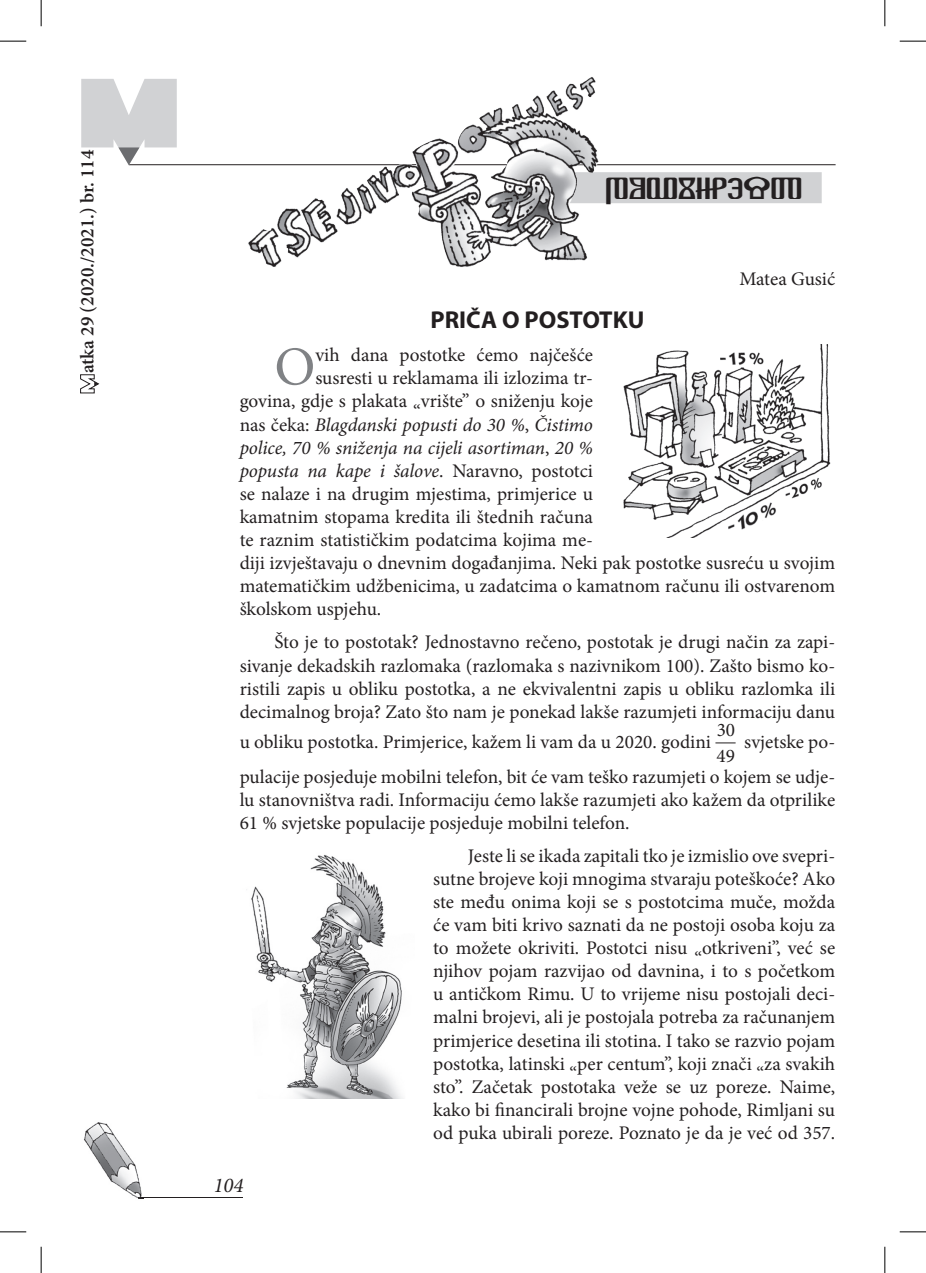
<style>
.page{position:relative;width:926px;height:1273px;background:#fff}
.page>*{position:absolute;margin:0;border:0;box-sizing:border-box;transform-origin:0 0}
.t1{font:54.77px "Minion Pro";color:#808285}
.t2{font:29.75px "Glag UGL Staro Hrvatsko Pismo";color:#231f20}
.naslov{font:700 24.5px "Myriad Pro";color:#231f20}
.t3{font:italic 21px "Minion Pro";color:#231f20}
.t4{font:19.25px/23.1px "Minion Pro";color:#231f20;text-align:justify}
.t5{font:600 19.25px "Minion Pro";color:#231f20}
.s1{font-style:italic}
</style>
<div class="page">
<hr style="left:139px;top:1197px;width:104px;height:1px;background:#231f20">
<img style="left:84px;top:1122px;width:60px;height:77px">
<hr style="left:129px;top:164px;width:706px;height:1px;background:#231f20">
<svg style="left:81px;top:79px;width:96px;height:86px"></svg>
<svg style="left:80px;top:374px;width:20px;height:20px"></svg>
<div style="left:539px;top:172px;width:282px;height:31px;background:#d1d2d4"></div>
<img style="left:240px;top:77px;width:369px;height:190px">
<svg style="left:715px;top:742px;width:20px;height:1px"></svg>
<img style="left:251px;top:855px;width:151px;height:243px">
<img style="left:623px;top:344px;width:208px;height:193px">
<svg style="left:0;top:41px;width:26px;height:1px"></svg>
<svg style="left:899px;top:41px;width:27px;height:1px"></svg>
<svg style="left:0;top:1231px;width:26px;height:1px"></svg>
<svg style="left:899px;top:1231px;width:27px;height:1px"></svg>
<svg style="left:41px;top:0;width:1px;height:26px"></svg>
<svg style="left:41px;top:1247px;width:1px;height:26px"></svg>
<svg style="left:884px;top:0;width:1px;height:26px"></svg>
<svg style="left:884px;top:1247px;width:1px;height:26px"></svg>
<p class="t5" style="left:74px;top:373px;width:225px;rotate:-90deg">atka 29 (2020./2021.) br. 114</p>
<p class="t2" style="left:605px;top:172px;width:198px">POVIJEST</p>
<p class="naslov" style="left:430px;top:304px;width:215px">PRIČA O POSTOTKU</p>
<p class="t4" style="left:739px;top:267px;width:97px">Matea Gusić</p>
<p class="t1" style="left:274px;top:330px;width:42px">O</p>
<p class="t4" style="left:315px;top:344px;width:279px">vih dana postotke ćemo najčešće</p>
<p class="t4" style="left:315px;top:367px;width:279px">susresti u reklamama ili izlozima tr-</p>
<p class="t4" style="left:240px;top:390px;width:169px">govina, gdje s plakata</p>
<p class="t4" style="left:413px;top:400px;width:9px">“</p>
<p class="t4" style="left:240px;top:390px;width:597px;text-align:left;text-indent:181px">vrište” o sniženju koje<br>nas čeka: <span class="s1">Blagdanski popusti do 30 %</span>, <span class="s1">Čistimo<br>police, 70 % sniženja na cijeli asortiman</span>, <span class="s1">20 %<br>popusta na kape i šalove</span>. Naravno, postotci<br>se nalaze i na drugim mjestima, primjerice u<br>kamatnim stopama kredita ili štednih računa<br>te raznim statističkim podatcima kojima me-<br>diji izvještavaju o dnevnim događanjima. Neki pak postotke susreću u svojim matematičkim udžbenicima, u zadatcima o kamatnom računu ili ostvarenom školskom uspjehu.</p>
<p class="t4" style="left:240px;top:631px;width:597px;text-indent:35px">Što je to postotak? Jednostavno rečeno, postotak je drugi način za zapi&shy;sivanje dekadskih razlomaka (razlomaka s nazivnikom 100). Zašto bismo ko&shy;ristili zapis u obliku postotka, a ne ekvivalentni zapis u obliku razlomka ili decimalnog broja? Zato što nam je ponekad lakše razumjeti informaciju danu</p>
<p class="t4" style="left:240px;top:730px;width:473px">u obliku postotka. Primjerice, kažem li vam da u 2020. godini</p>
<p class="t4" style="left:716px;top:716px;width:20px;line-height:26.6px">30<br>49</p>
<p class="t4" style="left:240px;top:724px;width:597px;line-height:35px;text-align:right">svjetske po-<br>pulacije posjeduje mobilni telefon, bit će vam teško razumjeti o kojem se udje-</p>
<p class="t4" style="left:240px;top:788px;width:597px">lu stanovništva radi. Informaciju ćemo lakše razumjeti ako kažem da otprilike<br>61 % svjetske populacije posjeduje mobilni telefon.</p>
<p class="t4" style="left:433px;top:844px;width:403px;text-indent:35px">Jeste li se ikada zapitali tko je izmislio ove svepri&shy;sutne brojeve koji mnogima stvaraju poteškoće? Ako ste među onima koji se s postotcima muče, možda će vam biti krivo saznati da ne postoji osoba koju za to možete okriviti. Postotci nisu</p>
<p class="t4" style="left:694px;top:947px;width:9px">“</p>
<p class="t4" style="left:433px;top:936px;width:403px;text-indent:269px">otkriveni”, već se njihov pojam razvijao od davnina, i to s početkom u antičkom Rimu. U to vrijeme nisu postojali deci&shy;malni brojevi, ali je postojala potreba za računanjem primjerice desetina ili stotina. I tako se razvio pojam postotka, latinski</p>
<p class="t4" style="left:433px;top:1052px;width:403px;text-indent:331px">za svakih sto”. Začetak postotaka veže se uz poreze. Naime, kako bi financirali brojne vojne pohode, Rimljani su od puka ubirali poreze. Poznato je da je već od 357.</p>
<p class="t4" style="left:569px;top:1062px;width:9px">“</p>
<p class="t4" style="left:577px;top:1052px;width:176px">per centum”, koji znači</p>
<p class="t4" style="left:756px;top:1062px;width:9px">“</p>
<p class="t3" style="left:213px;top:1171px;width:32px">104</p>
</div>
